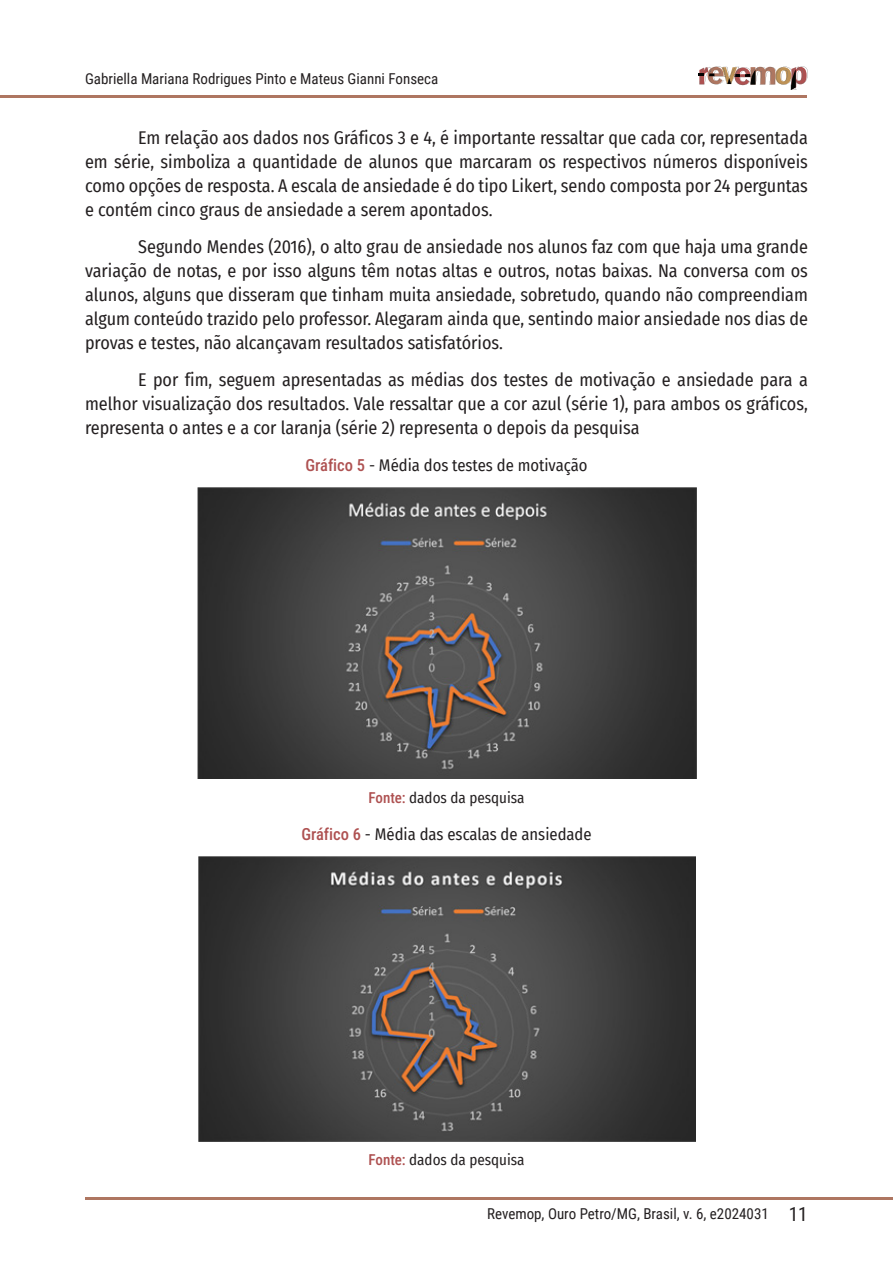
<style>
.page{position:relative;width:893px;height:1263px;background:#fff}
.page>*{position:absolute;margin:0;border:0;box-sizing:border-box;transform-origin:0 0}
.t1{font:18px/24px "Fira Sans Condensed";color:#231f20;text-align:justify}
.t2{font:16.5px "Fira Sans Condensed";color:#231f20}
.t3{font:15px "Roboto Condensed";color:#231f20}
.t4{font:15px "Fira Sans Condensed";color:#231f20}
.s1{font-family:"Roboto Condensed";font-weight:500;color:#ae5151}
.s2{font-size:19.5px}
</style>
<div class="page">
<svg style="left:698px;top:66px;width:110px;height:24px"></svg>
<hr style="left:0;top:95px;width:807px;height:2px;background:#ae7661">
<hr style="left:85px;top:1197px;width:808px;height:2px;background:#ae7661">
<img style="left:197px;top:488px;width:499px;height:291px">
<img style="left:198px;top:856px;width:497px;height:285px">
<p class="t3" style="left:85px;top:68px;width:355px">Gabriella Mariana Rodrigues Pinto e Mateus Gianni Fonseca</p>
<p class="t1" style="left:85px;top:126px;width:724px;text-indent:53px">Em relação aos dados nos Gráficos 3 e 4, é importante ressaltar que cada cor, representada em série, simboliza a quantidade de alunos que marcaram os respectivos números disponíveis como opções de resposta. A escala de ansiedade é do tipo Likert, sendo composta por 24 perguntas e contém cinco graus de ansiedade a serem apontados.</p>
<p class="t1" style="left:85px;top:234px;width:724px;text-indent:53px">Segundo Mendes (2016), o alto grau de ansiedade nos alunos faz com que haja uma grande variação de notas, e por isso alguns têm notas altas e outros, notas baixas. Na conversa com os alunos, alguns que disseram que tinham muita ansiedade, sobretudo, quando não compreendiam algum conteúdo trazido pelo professor. Alegaram ainda que, sentindo maior ansiedade nos dias de provas e testes, não alcançavam resultados satisfatórios.</p>
<p class="t1" style="left:85px;top:367px;width:724px;text-indent:53px">E por fim, seguem apresentadas as médias dos testes de motivação e ansiedade para a melhor visualização dos resultados. Vale ressaltar que a cor azul (série 1), para ambos os gráficos, representa o antes e a cor laranja (série 2) representa o depois da pesquisa</p>
<p class="t2" style="left:305px;top:452px;width:283px"><span class="s1">Gráfico 5</span> - Média dos testes de motivação</p>
<p class="t4" style="left:368px;top:786px;width:158px"><span class="s1">Fonte:</span> dados da pesquisa</p>
<p class="t2" style="left:301px;top:821px;width:292px"><span class="s1">Gráfico 6</span> - Média das escalas de ansiedade</p>
<p class="t4" style="left:368px;top:1149px;width:158px"><span class="s1">Fonte:</span> dados da pesquisa</p>
<p class="t3" style="left:487px;top:1203px;width:322px">Revemop, Ouro Petro/MG, Brasil, v. 6, e2024031 <span class="s2">11</span></p>
</div>
